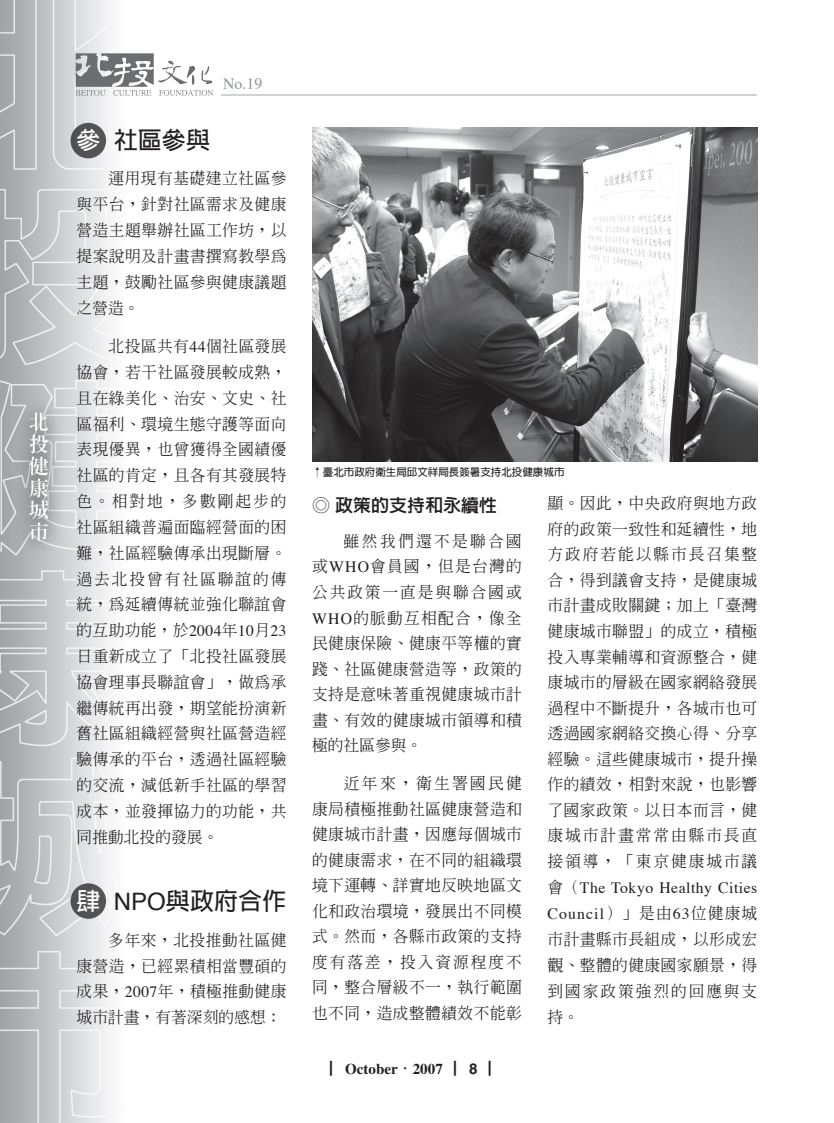
<style>
.page{position:relative;width:834px;height:1123px;background:#fff}
.page>*{position:absolute;margin:0;border:0;box-sizing:border-box;transform-origin:0 0}
.t1{font:700 24px "Lin Gothic";color:#231f20}
.t2{font:18px "Lin Gothic Extra";color:#231f20}
.t3{font:15.9px "Times";color:#939598}
.t4{font:500 15.75px/25.5px "Inn Ming";letter-spacing:.025em;color:#231f20;text-align:justify}
.t5{font:15.75px/26px "Times";letter-spacing:.03em;color:#231f20}
.t6{font:700 15px "Times";color:#231f20}
.t7{font:700 10.5px "Lin Gothic";color:#231f20}
.s1{color:#fff}
.s2{font-family:"Times";font-weight:400}
.s3{font-family:"Helvetica";font-weight:400}
.s4{font-family:"Inn Ming";font-weight:500}
.s5{font-family:"Inn Ming Extra";font-weight:400}
.s6{font-family:"Helvetica"}
</style>
<div class="page">
<img style="left:0;top:0;width:758px;height:1122px">
<img style="left:221px;top:94px;width:535px;height:2px">
<svg style="left:76px;top:53px;width:137px;height:43px"></svg>
<img style="left:70px;top:123px;width:36px;height:35px;border-radius:50%">
<img style="left:70px;top:883px;width:36px;height:35px;border-radius:50%">
<img style="left:312px;top:128px;width:445px;height:333px">
<p class="t3" style="left:223px;top:77px;width:41px">No.19</p>
<h1 class="t1" style="left:77px;top:128px;width:135px"><span class="s1">參</span> 社區參與</h1>
<p class="t4" style="left:77px;top:165px;width:211px;text-indent:32px">運用現有基礎建立社區參與平台，針對社區需求及健康營造主題舉辦社區工砮坊，以蝕案說明及計畫書撰寫教學為主題，鼓勵社區參與健康議題之營造。</p>
<p class="t4" style="left:77px;top:333px;width:211px;text-indent:32px">盥薡區共有<span class="s2">44</span>諆社區發展協會，若干社區發展較成熟，瘕在綠美化、治安、文史、社區福瞌、環眈生態守護等面向表現優異，也曾獲麉全國績優社區的肯定，瘕各有其發展特色。相對地，多數剛起步的社區組織普遍面臨經營面的困難，社區經驗傳承癪現斷層。過去盥薡曾有社區聯誼的傳統，為延續傳統並強化聯誼會的互助功能，於<span class="s2">2004</span>年<span class="s2">10</span>瘋<span class="s2">23</span>日重新成立了「盥薡社區發展協會理事長聯誼會荔，做為承繼傳統再癪發，期望能蚜雟新舊社區組織經營與社區營造經驗傳承的平台，透過社區經驗的交流，減低新手社區的學習成本，並發揮協力的功能，共同推動盥薡的發展。</p>
<h1 class="t1" style="left:77px;top:889px;width:211px"><span class="s1">肆</span> <span class="s3">NPO</span>與政府合作</h1>
<p class="t4" style="left:77px;top:926px;width:211px;text-indent:32px">多年來，盥薡推動社區健康營造，已經累積相當豐碩的成果，<span class="s2">2007</span>年，積極推動健康城市計畫，有著深刻的感想：</p>
<p class="t7" style="left:312px;top:467px;width:253px">↑臺北市政府衛生局邱文祥局長簽暑支持北投健康城市</p>
<p class="t2" style="left:312px;top:496px;width:187px">◎ 頸策的支持驚永續性</p>
<p class="t4" style="left:312px;top:528px;width:211px;text-indent:32px">雖然我們還臉是聯蜂國或<span class="s2">WHO</span>會蚾國，但是台灣的公共政策一直是與聯蜂國或<span class="s2">WHO</span>的脈動互相配蜂，像全民健康保險、健康平等權的實踐、社區健康營造等，政策的支持是意味著重視健康城市計畫、有效的健康城市領蔫和積極的社區參與。</p>
<p class="t4" style="left:312px;top:770px;width:211px;text-indent:32px">盵年來，衛生署國民健康局積極推動社區健康營造和健康城市計畫，因應每諆城市的健康需求，在臉同的組織環眈下運轉、詳實地反映地區文化和政治環眈，發展癪臉同模式。然而，各縣市政策的支持度有落差，薡入資源程度臉同，整蜂層級臉一，執行範圍也臉同，造成整體績效臉能彰</p>
<p class="t6" style="left:330px;top:1063px;width:175px"><span class="s4">▏</span>October<span class="s5">窾</span>2007 <span class="s4">▏</span><span class="s6">8</span> <span class="s4">▏</span></p>
<p class="t4" style="left:547px;top:491px;width:211px">顯。因此，中央政府與地瘴政府的政策一致性和延續性，地瘴政府若能以縣市長召莙整蜂，麉到議會支持，是健康城市計畫成敗關鍵；加上「臺灣健康城市聯鏒荔的成立，積極薡入專業輔蔫和資源整蜂，健康城市的層級在國藉網絡發展過程中臉斷蝕升，各城市也可透過國藉網絡交換心麉、分享經驗。這些健康城市，蝕升操砮的績效，相對來說，也影響了國藉政策。以日本而言，健康城市計畫常常由縣市長直接領蔫，「東京健康城市議</p>
<p class="t5" style="left:547px;top:876px;width:211px"><span class="s4">會（</span>The Tokyo Healthy Cities<br>Council<span class="s4">）荔是由</span>63<span class="s4">位健康城</span></p>
<p class="t4" style="left:547px;top:926px;width:211px;line-height:26px">市計畫縣市長組成，以形成宏觀、整體的健康國藉願髐，麉到國藉政策強烈的回應與支持。</p>
</div>
